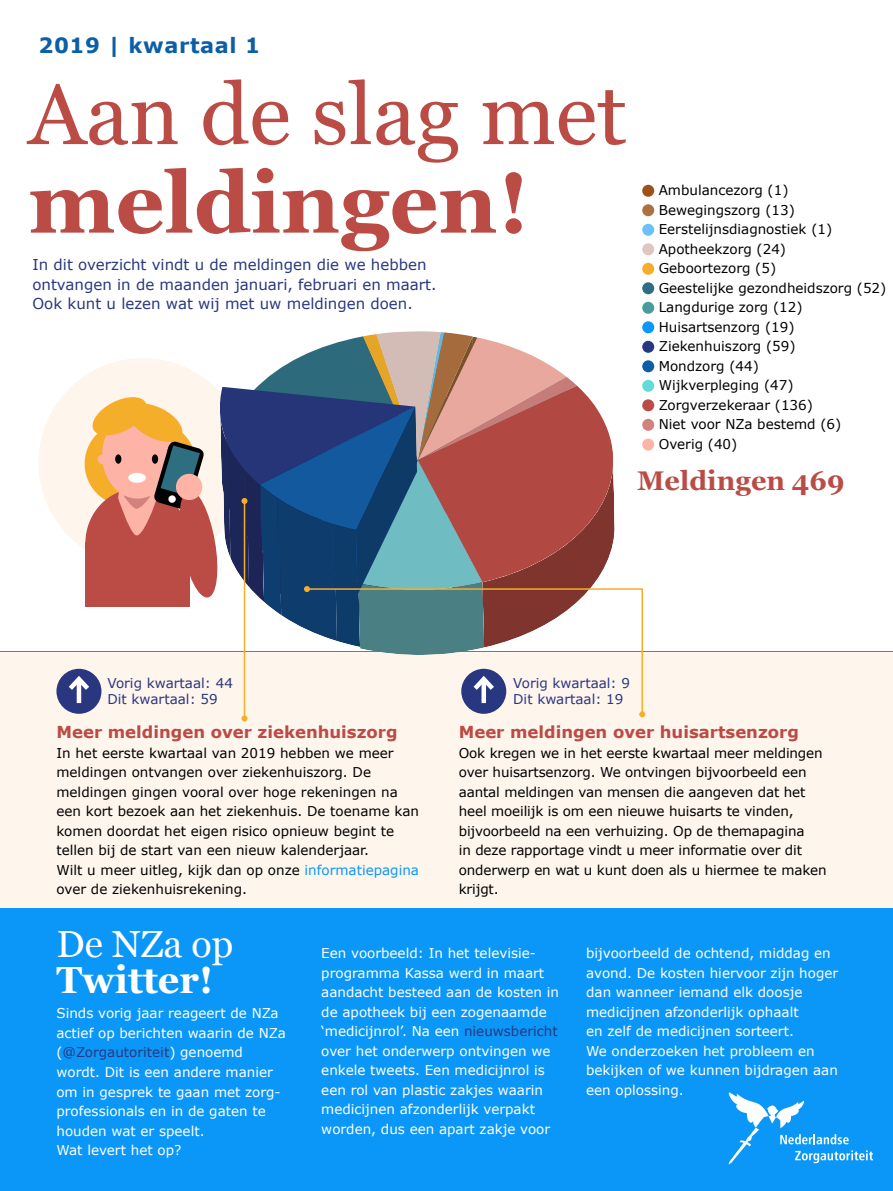
<style>
.page{position:relative;width:893px;height:1191px;background:#fff}
.page>*{position:absolute;margin:0;border:0;box-sizing:border-box;transform-origin:0 0}
.t1{font:85.65px "Georgia";color:#ba4b45}
.t2{font:700 85.65px "Georgia";color:#ba4b45}
.t3{font:700 37.65px/35.5px "Georgia";color:#fff}
.t4{font:700 27px "Georgia";color:#ba4b45}
.t5{font:700 21px "Verdana";letter-spacing:.03em;color:#0c5ea6}
.PLAT{font:700 16.5px "Verdana";color:#ba4b45}
.t6{font:15px/19.5px "Verdana";color:#293780}
.PLAT-2{font:13.5px/19.5px "Verdana";color:#000}
.PLAT-3{font:13.5px/19.5px "Verdana";color:#fff}
.PLAT-4{font:13.5px "Verdana";color:#293780}
.s1{color:#0b97f7}
.s2{font-weight:400}
.s3{color:#293780}
</style>
<div class="page">
<div style="left:38px;top:358px;width:209px;height:209px;background:#fef5ed;border-radius:50%"></div>
<div style="left:85px;top:542px;width:105px;height:64px;background:#ba4b45"></div>
<div style="left:0;top:651px;width:893px;height:540px;background:#0b97f7"></div>
<div style="left:0;top:651px;width:893px;height:256px;background:#fef5ed"></div>
<div style="left:642px;top:185px;width:12px;height:12px;background:#9c5118;border-radius:50%"></div>
<div style="left:642px;top:204px;width:12px;height:12px;background:#ad7040;border-radius:50%"></div>
<div style="left:642px;top:243px;width:12px;height:12px;background:#e0c6c0;border-radius:50%"></div>
<div style="left:642px;top:263px;width:12px;height:12px;background:#f5ae2a;border-radius:50%"></div>
<div style="left:642px;top:282px;width:12px;height:12px;background:#2e6e81;border-radius:50%"></div>
<div style="left:642px;top:302px;width:12px;height:12px;background:#4a9b9c;border-radius:50%"></div>
<div style="left:642px;top:321px;width:12px;height:12px;background:#0b97f7;border-radius:50%"></div>
<div style="left:642px;top:224px;width:12px;height:12px;background:#6dc1fa;border-radius:50%"></div>
<div style="left:642px;top:341px;width:12px;height:12px;background:#293780;border-radius:50%"></div>
<div style="left:642px;top:360px;width:12px;height:12px;background:#0c5ea6;border-radius:50%"></div>
<div style="left:642px;top:380px;width:12px;height:12px;background:#64dbda;border-radius:50%"></div>
<div style="left:642px;top:399px;width:12px;height:12px;background:#ba4b45;border-radius:50%"></div>
<div style="left:642px;top:419px;width:12px;height:12px;background:#d1827f;border-radius:50%"></div>
<div style="left:642px;top:438px;width:12px;height:12px;background:#fdb3a6;border-radius:50%"></div>
<div style="left:56px;top:669px;width:45px;height:45px;background:#293780;border-radius:50%"></div>
<hr style="left:77px;top:679px;width:4px;height:24px;background:#fff">
<svg style="left:64px;top:672px;width:30px;height:22px"></svg>
<svg style="left:728px;top:1092px;width:145px;height:72px"></svg>
<hr style="left:244px;top:501px;width:1px;height:217px;background:#f5ae2a">
<svg style="left:242px;top:715px;width:6px;height:6px"></svg>
<svg style="left:461px;top:588px;width:183px;height:126px"></svg>
<svg style="left:90px;top:331px;width:528px;height:324px"></svg>
<svg style="left:639px;top:711px;width:6px;height:6px"></svg>
<p class="t5" style="left:38px;top:32px;width:223px">2019 | kwartaal 1</p>
<p class="t1" style="left:28px;top:52px;width:600px">Aan de slag met</p>
<p class="t2" style="left:28px;top:138px;width:503px">meldingen!</p>
<p class="t6" style="left:32px;top:255px;width:406px">In dit overzicht vindt u de meldingen die we hebben ontvangen in de maanden januari, februari en maart.</p>
<p class="t6" style="left:32px;top:294px;width:382px">Ook kunt u lezen wat wij met uw meldingen doen.</p>
<p class="PLAT-2" style="left:659px;top:180px;width:131px">Ambulancezorg (1)</p>
<p class="PLAT-2" style="left:659px;top:200px;width:138px">Bewegingszorg (13)</p>
<p class="PLAT-2" style="left:659px;top:219px;width:175px">Eerstelijnsdiagnostiek (1)</p>
<p class="PLAT-2" style="left:659px;top:239px;width:129px">Apotheekzorg (24)</p>
<p class="PLAT-2" style="left:659px;top:258px;width:119px">Geboortezorg (5)</p>
<p class="PLAT-2" style="left:659px;top:278px;width:229px">Geestelijke gezondheidszorg (52)</p>
<p class="PLAT-2" style="left:659px;top:297px;width:145px">Langdurige zorg (12)</p>
<p class="PLAT-2" style="left:659px;top:317px;width:137px">Huisartsenzorg (19)</p>
<p class="PLAT-2" style="left:659px;top:336px;width:138px">Ziekenhuiszorg (59)</p>
<p class="PLAT-2" style="left:659px;top:356px;width:102px">Mondzorg (44)</p>
<p class="PLAT-2" style="left:659px;top:375px;width:136px">Wijkverpleging (47)</p>
<p class="PLAT-2" style="left:659px;top:395px;width:156px">Zorgverzekeraar (136)</p>
<p class="PLAT-2" style="left:659px;top:414px;width:184px">Niet voor NZa bestemd (6)</p>
<p class="PLAT-2" style="left:659px;top:434px;width:80px">Overig (40)</p>
<p class="t4" style="left:637px;top:460px;width:209px">Meldingen 469</p>
<p class="PLAT-4" style="left:107px;top:673px;width:127px">Vorig kwartaal: 44</p>
<p class="PLAT-4" style="left:107px;top:690px;width:112px">Dit kwartaal: 59</p>
<p class="PLAT-4" style="left:513px;top:673px;width:118px">Vorig kwartaal: 9</p>
<p class="PLAT-4" style="left:513px;top:690px;width:112px">Dit kwartaal: 19</p>
<p class="PLAT" style="left:56px;top:722px;width:343px">Meer meldingen over ziekenhuiszorg</p>
<p class="PLAT-2" style="left:56px;top:743px;width:364px">In het eerste kwartaal van 2019 hebben we meer meldingen ontvangen over ziekenhuiszorg. De meldingen gingen vooral over hoge rekeningen na een kort bezoek aan het ziekenhuis. De toename kan komen doordat het eigen risico opnieuw begint te tellen bij de start van een nieuw kalenderjaar.</p>
<p class="PLAT-2" style="left:56px;top:860px;width:364px">Wilt u meer uitleg, kijk dan op onze <span class="s1">informatiepagina </span>over de ziekenhuisrekening.</p>
<p class="PLAT" style="left:459px;top:722px;width:342px">Meer meldingen over huisartsenzorg</p>
<p class="PLAT-2" style="left:459px;top:743px;width:369px">Ook kregen we in het eerste kwartaal meer meldingen over huisartsenzorg. We ontvingen bijvoorbeeld een aantal meldingen van mensen die aangeven dat het heel moeilijk is om een nieuwe huisarts te vinden, bijvoorbeeld na een verhuizing. Op de themapagina<br>in deze rapportage vindt u meer informatie over dit onderwerp en wat u kunt doen als u hiermee te maken krijgt.</p>
<p class="t3" style="left:56px;top:924px;width:178px"><span class="s2">De NZa op<br></span>Twitter!</p>
<p class="PLAT-3" style="left:56px;top:1003px;width:231px">Sinds vorig jaar reageert de NZa actief op berichten waarin de NZa</p>
<p class="PLAT-3" style="left:56px;top:1042px;width:226px">(<span class="s3">@Zorgautoriteit</span>) genoemd wordt. Dit is een andere manier om in gesprek te gaan met zorg&shy;professionals en in de gaten te houden wat er speelt.</p>
<p class="PLAT-3" style="left:56px;top:1140px;width:126px">Wat levert het op?</p>
<p class="PLAT-3" style="left:321px;top:943px;width:239px">Een voorbeeld: In het televisie&shy;programma Kassa werd in maart aandacht besteed aan de kosten in de apotheek bij een zogenaamde ‘medicijnrol’. Na een <span class="s3">nieuwsbericht </span>over het onderwerp ontvingen we enkele tweets. Een medicijnrol is een rol van plastic zakjes waarin medicijnen afzonderlijk verpakt worden, dus een apart zakje voor</p>
<p class="PLAT-3" style="left:586px;top:943px;width:254px">bijvoorbeeld de ochtend, middag en avond. De kosten hiervoor zijn hoger dan wanneer iemand elk doosje medicijnen afzonderlijk ophaalt<br>en zelf de medicijnen sorteert.<br>We onderzoeken het probleem en bekijken of we kunnen bijdragen aan een oplossing.</p>
</div>
